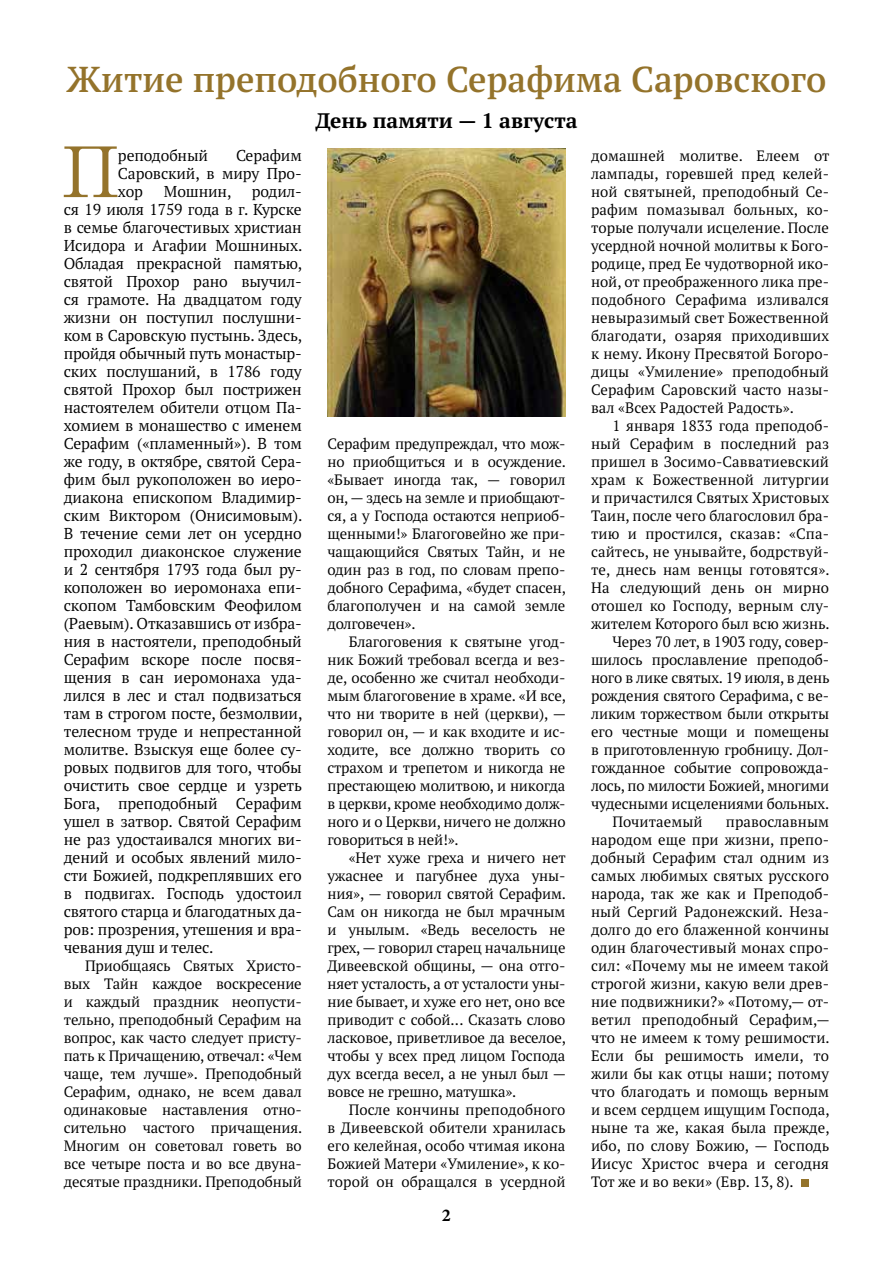
<style>
.page{position:relative;width:893px;height:1263px;background:#fff}
.page>*{position:absolute;margin:0;border:0;box-sizing:border-box;transform-origin:0 0}
.t1{font:79.5px "Antikvarika";color:#94732b;scale:.91 1}
.t2{font:600 36px "PT Serif Pro";color:#94732b}
.t3{font:700 21px "PT Serif Pro";color:#000}
.t4{font:700 18px "Minion Pro";color:#000}
.t5{font:15.75px/18px "PT Serif Pro";letter-spacing:-.01em;color:#000;text-align:justify}
.t6{font:15px/18px "PT Serif Pro";letter-spacing:-.01em;color:#000;text-align:justify}
</style>
<div class="page">
<div style="left:801px;top:1179px;width:8px;height:7px;background:#94732b"></div>
<img style="left:327px;top:149px;width:239px;height:267px">
<h2 class="t2" style="left:66px;top:55px;width:762px">Житие преподобного Серафима Саровского</h2>
<h1 class="t1" style="left:62px;top:130px;width:64px">П</h1>
<p class="t5" style="left:118px;top:146px;width:92px">реподобный</p>
<p class="t5" style="left:118px;top:146px;width:185px;text-indent:118px">Серафим Саровский, в миру Про&shy;хор</p>
<p class="t5" style="left:164px;top:182px;width:69px">Мошнин,</p>
<p class="t5" style="left:64px;top:182px;width:240px;text-indent:188px">родил&shy;ся 19 июля 1759 года в г. Курске в семье благочестивых христиан Исидора и Агафии Мошниных.<br>Обладая прекрасной памятью, святой Прохор рано выучил&shy;ся грамоте. На двадцатом году жизни он поступил послушни&shy;ком в Саровскую пустынь. Здесь, пройдя обычный путь монастыр&shy;ских послушаний, в 1786 году святой Прохор был пострижен настоятелем обители отцом Па&shy;хомием в монашество с именем Серафим («пламенный»). В том же году, в октябре, святой Сера&shy;фим был рукоположен во иеро&shy;диакона епископом Владимир&shy;ским Виктором (Онисимовым).<br>В течение семи лет он усердно проходил диаконское служение и 2 сентября 1793 года был ру&shy;коположен во иеромонаха епи&shy;скопом Тамбовским Феофилом (Раевым). Отказавшись от избра&shy;ния в настоятели, преподобный Серафим вскоре после посвя&shy;щения в сан иеромонаха уда&shy;лился в лес и стал подвизаться там в строгом посте, безмолвии, телесном труде и непрестанной молитве. Взыскуя еще более су&shy;ровых подвигов для того, чтобы очистить свое сердце и узреть Бога, преподобный Серафим ушел в затвор. Святой Серафим не раз удостаивался многих ви&shy;дений и особых явлений мило&shy;сти Божией, подкреплявших его в подвигах. Господь удостоил святого старца и благодатных да&shy;ров: прозрения, утешения и вра&shy;чевания душ и телес.</p>
<p class="t6" style="left:64px;top:956px;width:240px;text-indent:21px">Приобщаясь Святых Христо&shy;вых Тайн каждое воскресение и каждый праздник неопусти&shy;тельно, преподобный Серафим на вопрос, как часто следует присту&shy;пать к Причащению, отвечал: «Чем чаще, тем лучше». Преподобный Серафим, однако, не всем давал одинаковые наставления отно&shy;сительно частого причащения.<br>Многим он советовал говеть во все четыре поста и во все двуна&shy;десятые праздники. Преподобный</p>
<h3 class="t3" style="left:315px;top:107px;width:264px">День памяти — 1 августа</h3>
<p class="t6" style="left:327px;top:435px;width:240px">Серафим предупреждал, что мож&shy;но приобщиться и в осуждение. «Бывает иногда так, — говорил он, — здесь на земле и приобщают&shy;ся, а у Господа остаются неприоб&shy;щенными!» Благоговейно же при&shy;чащающийся Святых Тайн, и не один раз в год, по словам препо&shy;добного Серафима, «будет спасен, благополучен и на самой земле долговечен».</p>
<p class="t6" style="left:327px;top:633px;width:240px;text-indent:21px">Благоговения к святыне угод&shy;ник Божий требовал всегда и вез&shy;де, особенно же считал необходи&shy;мым благоговение в храме. «И все, что ни творите в ней (церкви), — говорил он, — и как входите и ис&shy;ходите, все должно творить со страхом и трепетом и никогда не престающею молитвою, и никогда в церкви, кроме необходимо долж&shy;ного и о Церкви, ничего не должно говориться в ней!».</p>
<p class="t6" style="left:327px;top:849px;width:240px;text-indent:21px">«Нет хуже греха и ничего нет ужаснее и пагубнее духа уны&shy;ния», — говорил святой Серафим.<br>Сам он никогда не был мрачным и унылым. «Ведь веселость не грех, — говорил старец начальнице Дивеевской общины, — она отго&shy;няет усталость, а от усталости уны&shy;ние бывает, и хуже его нет, оно все приводит с собой... Сказать слово ласковое, приветливое да веселое, чтобы у всех пред лицом Господа дух всегда весел, а не уныл был — вовсе не грешно, матушка».</p>
<p class="t6" style="left:327px;top:1101px;width:240px;text-indent:21px">После кончины преподобного в Дивеевской обители хранилась его келейная, особо чтимая икона Божией Матери «Умиление», к ко&shy;торой он обращался в усердной</p>
<p class="t4" style="left:442px;top:1202px;width:10px">2</p>
<p class="t6" style="left:591px;top:146px;width:240px">домашней молитве. Елеем от лампады, горевшей пред келей&shy;ной святыней, преподобный Се&shy;рафим помазывал больных, ко&shy;торые получали исцеление. После усердной ночной молитвы к Бого&shy;родице, пред Ее чудотворной ико&shy;ной, от преображенного лика пре&shy;подобного Серафима изливался невыразимый свет Божественной благодати, озаряя приходивших к нему. Икону Пресвятой Богоро&shy;дицы «Умиление» преподобный Серафим Саровский часто назы&shy;вал «Всех Радостей Радость».</p>
<p class="t6" style="left:612px;top:416px;width:218px">1 января 1833 года преподоб-</p>
<p class="t6" style="left:591px;top:434px;width:239px">ный Серафим в последний раз</p>
<p class="t6" style="left:591px;top:452px;width:239px">пришел в Зосимо-Савватиевский</p>
<p class="t6" style="left:591px;top:470px;width:239px">храм к Божественной литургии</p>
<p class="t6" style="left:591px;top:488px;width:239px">и причастился Святых Христовых</p>
<p class="t6" style="left:591px;top:506px;width:239px">Таин, после чего благословил бра-</p>
<p class="t6" style="left:591px;top:524px;width:239px">тию и простился, сказав: «Спа-</p>
<p class="t6" style="left:591px;top:542px;width:239px">сайтесь, не унывайте, бодрствуй-</p>
<p class="t6" style="left:591px;top:560px;width:240px">те, днесь нам венцы готовятся».</p>
<p class="t6" style="left:591px;top:578px;width:240px">На следующий день он мирно</p>
<p class="t6" style="left:591px;top:596px;width:240px">отошел ко Господу, верным слу-</p>
<p class="t6" style="left:591px;top:614px;width:240px">жителем Которого был всю жизнь.</p>
<p class="t6" style="left:612px;top:632px;width:218px">Через 70 лет, в 1903 году, совер-</p>
<p class="t6" style="left:591px;top:650px;width:239px">шилось прославление преподоб-</p>
<p class="t6" style="left:591px;top:668px;width:240px">ного в лике святых. 19 июля, в день</p>
<p class="t6" style="left:591px;top:686px;width:239px">рождения святого Серафима, с ве-</p>
<p class="t6" style="left:591px;top:704px;width:239px">ликим торжеством были открыты</p>
<p class="t6" style="left:591px;top:722px;width:240px">его честные мощи и помещены</p>
<p class="t6" style="left:591px;top:740px;width:239px">в приготовленную гробницу. Дол-</p>
<p class="t6" style="left:591px;top:758px;width:239px">гожданное событие сопровожда-</p>
<p class="t6" style="left:591px;top:776px;width:240px">лось, по милости Божией, многими</p>
<p class="t6" style="left:591px;top:794px;width:240px">чудесными исцелениями больных.</p>
<p class="t6" style="left:612px;top:812px;width:92px">Почитаемый</p>
<p class="t6" style="left:591px;top:812px;width:240px;text-indent:135px">православным народом еще при жизни, препо&shy;добный Серафим стал одним из самых любимых святых русского народа, так же как и Преподоб&shy;ный Сергий Радонежский. Неза&shy;долго до его блаженной кончины один благочестивый монах спро&shy;сил: «Почему мы не имеем такой строгой жизни, какую вели древ&shy;ние подвижники?» «Потому,— от&shy;ветил преподобный Серафим,— что не имеем к тому решимости.<br>Если бы решимость имели, то жили бы как отцы наши; потому что благодать и помощь верным и всем сердцем ищущим Господа, ныне та же, какая была прежде, ибо, по слову Божию, — Господь Иисус Христос вчера и сегодня Тот же и во веки» (Евр. 13, 8).</p>
</div>
